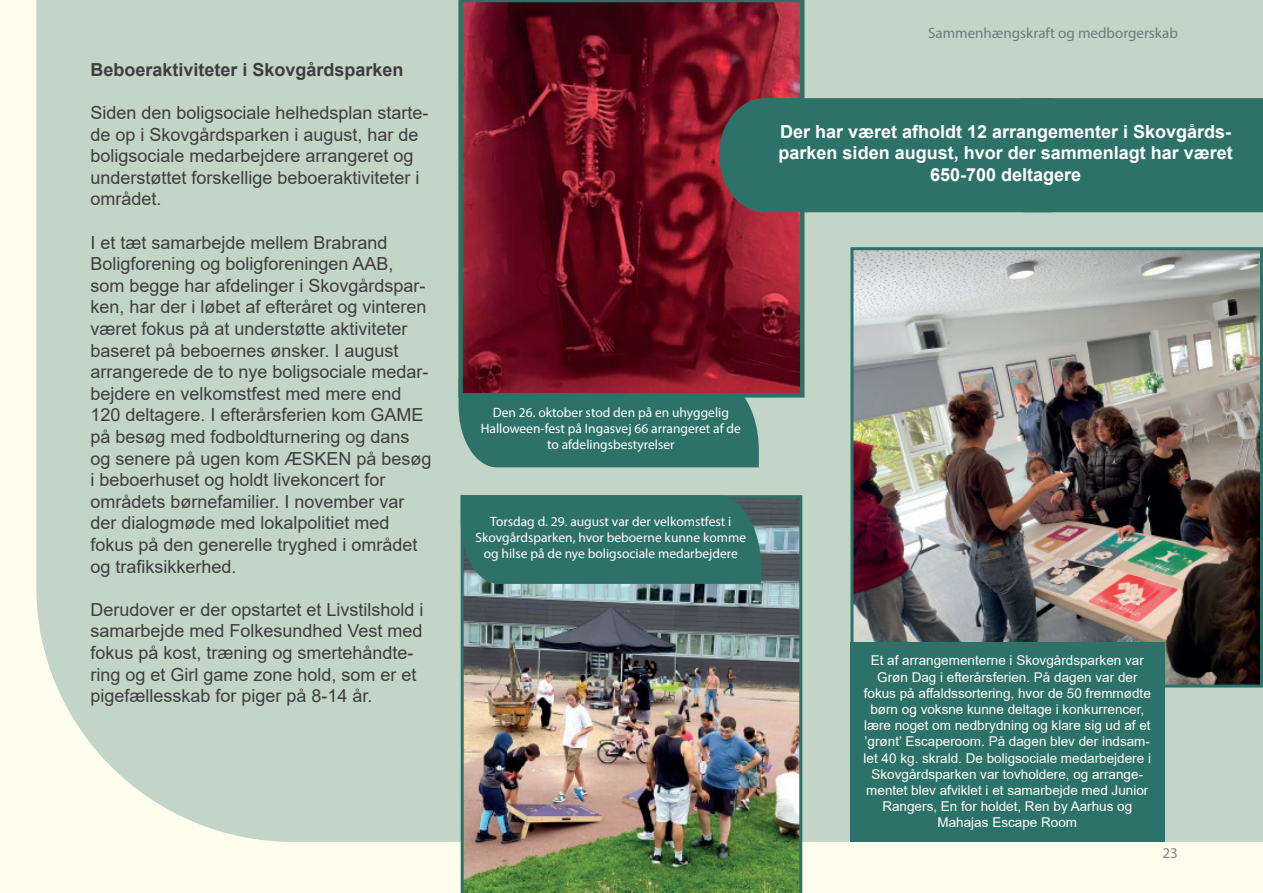
<style>
.page{position:relative;width:1263px;height:893px;background:#fffdee}
.page>*{position:absolute;margin:0;border:0;box-sizing:border-box;transform-origin:0 0}
.t1{font:18px/21.6px "Arial";color:#3e3e3f}
.t2{font:700 18px/21.6px "Arial";color:#fff;text-align:center}
.t3{font:700 18px "Arial";color:#3e3e3f}
.t4{font:15px "Myriad Pro";color:#808285}
.t5{font:13.5px/16.2px "Arial";color:#fff;text-align:center}
.t6{font:13.5px/16.2px "Myriad Pro";color:#fff;text-align:center}
</style>
<div class="page">
<div style="left:36px;top:0;width:1227px;height:842px;background:#c2d5c7"></div>
<img style="left:854px;top:251px;width:405px;height:432px">
<div style="left:850px;top:247px;width:413px;height:440px;border:3px solid #2d7269"></div>
<img style="left:461px;top:495px;width:341px;height:398px">
<div style="left:459px;top:398px;width:300px;height:69px;background:#2d7269"></div>
<div style="left:461px;top:495px;width:300px;height:89px;background:#2d7269"></div>
<div style="left:850px;top:642px;width:315px;height:200px;background:#2d7269"></div>
<svg style="left:458px;top:0;width:346px;height:398px;background:#6b1422"></svg>
<div style="left:719px;top:98px;width:544px;height:114px;background:#2d7269"></div>
<p class="t3" style="left:90px;top:57px;width:315px">Beboeraktiviteter i Skovgårdsparken</p>
<p class="t1" style="left:90px;top:102px;width:340px">Siden den boligsociale helhedsplan starte&shy;de op i Skovgårdsparken i august, har de boligsociale medarbejdere arrangeret og understøttet forskellige beboeraktiviteter i området.</p>
<p class="t1" style="left:90px;top:231px;width:343px">I et tæt samarbejde mellem Brabrand Boligforening og boligforeningen AAB, som begge har afdelinger i Skovgårdspar&shy;ken, har der i løbet af efteråret og vinteren været fokus på at understøtte aktiviteter baseret på beboernes ønsker. I august arrangerede de to nye boligsociale medar&shy;bejdere en velkomstfest med mere end 120 deltagere. I efterårsferien kom GAME på besøg med fodboldturnering og dans og senere på ugen kom ÆSKEN på besøg i beboerhuset og holdt livekoncert for områdets børnefamilier. I november var der dialogmøde med lokalpolitiet med fokus på den generelle tryghed i området og trafiksikkerhed.</p>
<p class="t1" style="left:90px;top:599px;width:335px">Derudover er der opstartet et Livstilshold i samarbejde med Folkesundhed Vest med fokus på kost, træning og smertehåndte&shy;ring og et Girl game zone hold, som er et pigefællesskab for piger på 8-14 år.</p>
<p class="t4" style="left:928px;top:24px;width:251px">Sammenhængskraft og medborgerskab</p>
<p class="t2" style="left:779px;top:121px;width:456px">Der har været afholdt 12 arrangementer i Skovgårds&shy;parken siden august, hvor der sammenlagt har været<br>650-700 deltagere</p>
<p class="t6" style="left:481px;top:404px;width:262px">Den 26. oktober stod den på en uhyggelig<br>Halloween-fest på Ingasvej 66 arrangeret af de to afdelingsbestyrelser</p>
<p class="t6" style="left:475px;top:513px;width:272px">Torsdag d. 29. august var der velkomstfest i<br>Skovgårdsparken, hvor beboerne kunne komme og hilse på de nye boligsociale medarbejdere</p>
<p class="t5" style="left:864px;top:652px;width:289px">Et af arrangementerne i Skovgårdsparken var Grøn Dag i efterårsferien. På dagen var der fokus på affaldssortering, hvor de 50 fremmødte børn og voksne kunne deltage i konkurrencer, lære noget om nedbrydning og klare sig ud af et ’grønt’ Escaperoom. På dagen blev der indsam&shy;let 40 kg. skrald. De boligsociale medarbejdere i Skovgårdsparken var tovholdere, og arrange&shy;mentet blev afviklet i et samarbejde med Junior Rangers, En for holdet, Ren by Aarhus og Mahajas Escape Room</p>
<p class="t4" style="left:1162px;top:843px;width:17px">23</p>
</div>
